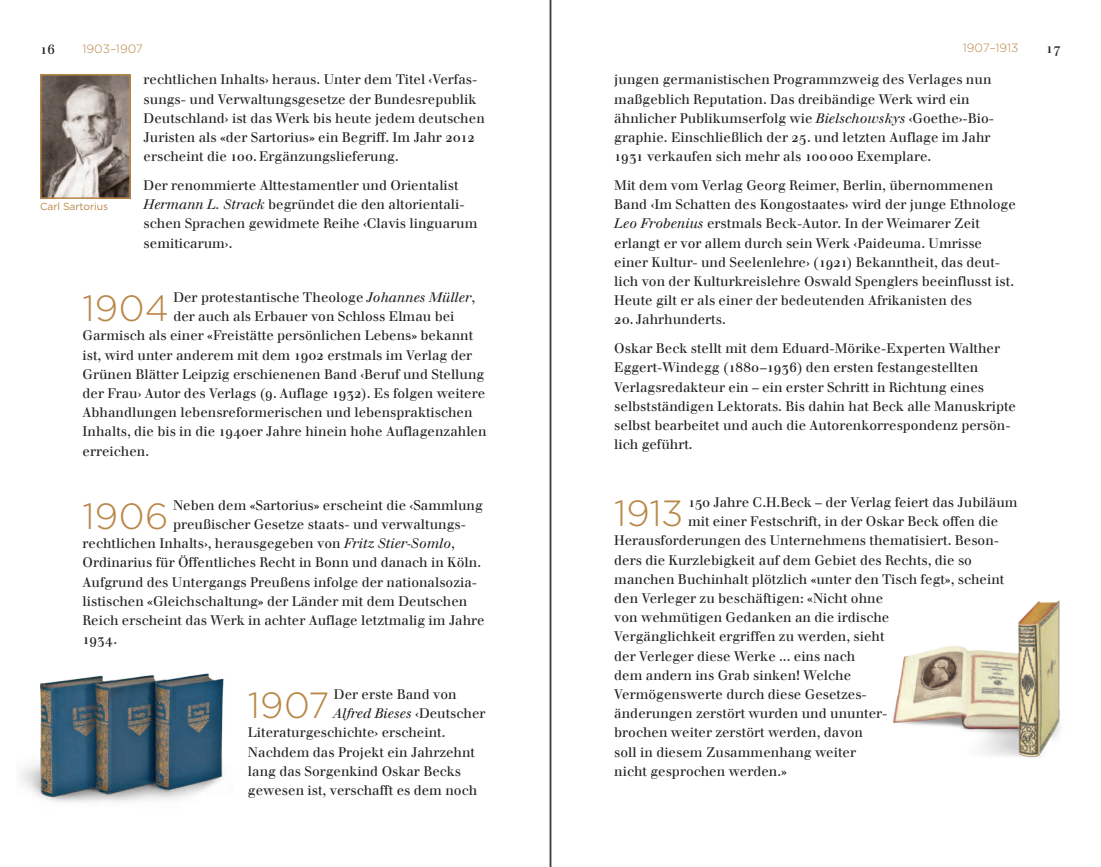
<style>
.page{position:relative;width:1101px;height:867px;background:#fff}
.page>*{position:absolute;margin:0;border:0;box-sizing:border-box;transform-origin:0 0}
.t1{font:300 36.45px "Gotham";letter-spacing:.005em;color:#b98747}
.t2{font:13.5px/19.2px "Walbaum Com";color:#231f20}
.t3{font:italic 13.5px "Walbaum Com";color:#231f20}
.t4{font:13.5px "Walbaum Roman SC";color:#231f20}
.t5{font:300 12px "Gotham";color:#b98747}
.t6{font:10.2px "Gotham";color:#b98747}
.s1{font-family:"Walbaum Roman SC"}
.s2{font-style:italic}
.s3{font-family:"Walbaum Com"}
.s4{font-style:normal}
</style>
<div class="page">
<img style="left:21px;top:673px;width:203px;height:130px">
<img style="left:893px;top:600px;width:167px;height:158px">
<img style="left:43px;top:77px;width:85px;height:119px">
<div style="left:40px;top:74px;width:91px;height:125px;border:2px solid #b98747"></div>
<p class="t4" style="left:40px;top:41px;width:17px">16</p>
<p class="t5" style="left:83px;top:41px;width:62px">1903–1907</p>
<p class="t5" style="left:962px;top:40px;width:57px">1907–1913</p>
<p class="t4" style="left:1045px;top:40px;width:17px">17</p>
<p class="t2" style="left:144px;top:70px;width:343px">rechtlichen Inhalts› heraus. Unter dem Titel ‹Verfas&shy;sungs- und Verwaltungsgesetze der Bundesrepublik Deutschland› ist das Werk bis heute jedem deutschen Juristen als «der Sartorius» ein Begriff. Im Jahr <span class="s1">2012 </span>erscheint die <span class="s1">100</span>. Ergänzungslieferung.</p>
<p class="t2" style="left:144px;top:176px;width:335px">Der renommierte Alttestamentler und Orientalist <span class="s2">Hermann L. Strack</span> begründet die den altorientali&shy;schen Sprachen gewidmete Reihe ‹Clavis linguarum semiticarum›.</p>
<p class="t2" style="left:614px;top:70px;width:380px">jungen germanistischen Programmzweig des Verlages nun maßgeblich Reputation. Das dreibändige Werk wird ein ähnlicher Publikumserfolg wie <span class="s2">Bielschowskys</span> ‹Goethe›-Bio&shy;graphie. Einschließlich der <span class="s1">25</span>. und letzten Auflage im Jahr <span class="s1">1931</span> verkaufen sich mehr als <span class="s1">100 000</span> Exemplare.</p>
<p class="t2" style="left:614px;top:176px;width:403px">Mit dem vom Verlag Georg Reimer, Berlin, übernommenen Band ‹Im Schatten des Kongostaates› wird der junge Ethnologe <span class="s2">Leo Frobenius</span> erstmals Beck-Autor. In der Weimarer Zeit erlangt er vor allem durch sein Werk ‹Paideuma. Umrisse einer Kultur- und Seelenlehre› (<span class="s1">1921</span>) Bekanntheit, das deut&shy;lich von der Kulturkreislehre Oswald Spenglers beeinflusst ist.<br>Heute gilt er als einer der bedeutenden Afrikanisten des</p>
<p class="t2" style="left:614px;top:305px;width:387px;line-height:28.8px"><span class="s1">20</span>. Jahrhunderts.<br>Oskar Beck stellt mit dem Eduard-Mörike-Experten Walther</p>
<p class="t2" style="left:614px;top:358px;width:403px">Eggert-Windegg (<span class="s1">1880</span>–<span class="s1">1936</span>) den ersten festangestellten Verlagsredakteur ein – ein erster Schritt in Richtung eines selbstständigen Lektorats. Bis dahin hat Beck alle Manuskripte selbst bearbeitet und auch die Autorenkorrespondenz persön&shy;lich geführt.</p>
<p class="t6" style="left:40px;top:200px;width:70px">Carl Sartorius</p>
<h1 class="t1" style="left:83px;top:286px;width:88px">1904</h1>
<p class="t2" style="left:173px;top:288px;width:303px">Der protestantische Theologe <span class="s2">Johannes Müller</span>,</p>
<p class="t2" style="left:173px;top:307px;width:283px">der auch als Erbauer von Schloss Elmau bei</p>
<p class="t2" style="left:83px;top:326px;width:392px">Garmisch als einer «Freistätte persönlichen Lebens» bekannt</p>
<p class="t2" style="left:83px;top:345px;width:391px">ist, wird unter anderem mit dem <span class="s1">1902</span> erstmals im Verlag der</p>
<p class="t2" style="left:83px;top:364px;width:403px">Grünen Blätter Leipzig erschienenen Band ‹Beruf und Stellung</p>
<p class="t2" style="left:83px;top:383px;width:404px">der Frau› Autor des Verlags (<span class="s1">9</span>. Auflage <span class="s1">1932</span>). Es folgen weitere</p>
<p class="t2" style="left:83px;top:403px;width:391px">Abhandlungen lebensreformerischen und lebenspraktischen</p>
<p class="t2" style="left:83px;top:422px;width:405px">Inhalts, die bis in die <span class="s1">1940</span>er Jahre hinein hohe Auflagenzahlen</p>
<p class="t2" style="left:83px;top:441px;width:68px">erreichen.</p>
<h1 class="t1" style="left:83px;top:494px;width:87px">1906</h1>
<p class="t2" style="left:173px;top:495px;width:311px">Neben dem «Sartorius» erscheint die ‹Sammlung</p>
<p class="t2" style="left:173px;top:515px;width:294px">preußischer Gesetze staats- und verwaltungs-</p>
<p class="t2" style="left:83px;top:534px;width:374px">rechtlichen Inhalts›, herausgegeben von <span class="s2">Fritz Stier-Somlo</span>,</p>
<p class="t2" style="left:83px;top:553px;width:400px">Ordinarius für Öffentliches Recht in Bonn und danach in Köln.</p>
<p class="t2" style="left:83px;top:572px;width:396px">Aufgrund des Untergangs Preußens infolge der nationalsozia-</p>
<p class="t2" style="left:83px;top:591px;width:386px">listischen «Gleichschaltung» der Länder mit dem Deutschen</p>
<p class="t2" style="left:83px;top:611px;width:404px">Reich erscheint das Werk in achter Auflage letztmalig im Jahre</p>
<p class="t4" style="left:83px;top:631px;width:36px">1934<span class="s3">.</span></p>
<h1 class="t1" style="left:248px;top:683px;width:83px">1907</h1>
<p class="t2" style="left:334px;top:684px;width:124px">Der erste Band von</p>
<p class="t3" style="left:334px;top:705px;width:153px">Alfred Bieses <span class="s4">‹Deutscher</span></p>
<p class="t2" style="left:248px;top:723px;width:199px">Literaturgeschichte› erscheint.</p>
<p class="t2" style="left:248px;top:742px;width:229px">Nachdem das Projekt ein Jahrzehnt</p>
<p class="t2" style="left:248px;top:761px;width:215px">lang das Sorgenkind Oskar Becks</p>
<p class="t2" style="left:248px;top:780px;width:231px">gewesen ist, verschafft es dem noch</p>
<h1 class="t1" style="left:614px;top:491px;width:71px">1913</h1>
<p class="t2" style="left:688px;top:492px;width:331px"><span class="s1">150</span> Jahre C.H.Beck – der Verlag feiert das Jubiläum</p>
<p class="t2" style="left:688px;top:512px;width:312px">mit einer Festschrift, in der Oskar Beck offen die</p>
<p class="t2" style="left:614px;top:531px;width:386px">Herausforderungen des Unternehmens thematisiert. Beson-</p>
<p class="t2" style="left:614px;top:550px;width:359px">ders die Kurzlebigkeit auf dem Gebiet des Rechts, die so</p>
<p class="t2" style="left:614px;top:569px;width:391px">manchen Buchinhalt plötzlich «unter den Tisch fegt», scheint</p>
<p class="t2" style="left:614px;top:588px;width:270px">den Verleger zu beschäftigen: «Nicht ohne</p>
<p class="t2" style="left:614px;top:608px;width:277px">von wehmütigen Gedanken an die irdische</p>
<p class="t2" style="left:614px;top:627px;width:272px">Vergänglichkeit ergriffen zu werden, sieht</p>
<p class="t2" style="left:614px;top:646px;width:242px">der Verleger diese Werke ... eins nach</p>
<p class="t2" style="left:614px;top:665px;width:238px">dem andern ins Grab sinken! Welche</p>
<p class="t2" style="left:614px;top:684px;width:253px">Vermögenswerte durch diese Gesetzes-</p>
<p class="t2" style="left:614px;top:704px;width:274px">änderungen zerstört wurden und ununter-</p>
<p class="t2" style="left:614px;top:723px;width:250px">brochen weiter zerstört werden, davon</p>
<p class="t2" style="left:614px;top:742px;width:243px">soll in diesem Zusammenhang weiter</p>
<p class="t2" style="left:614px;top:761px;width:174px">nicht gesprochen werden.»</p>
</div>
